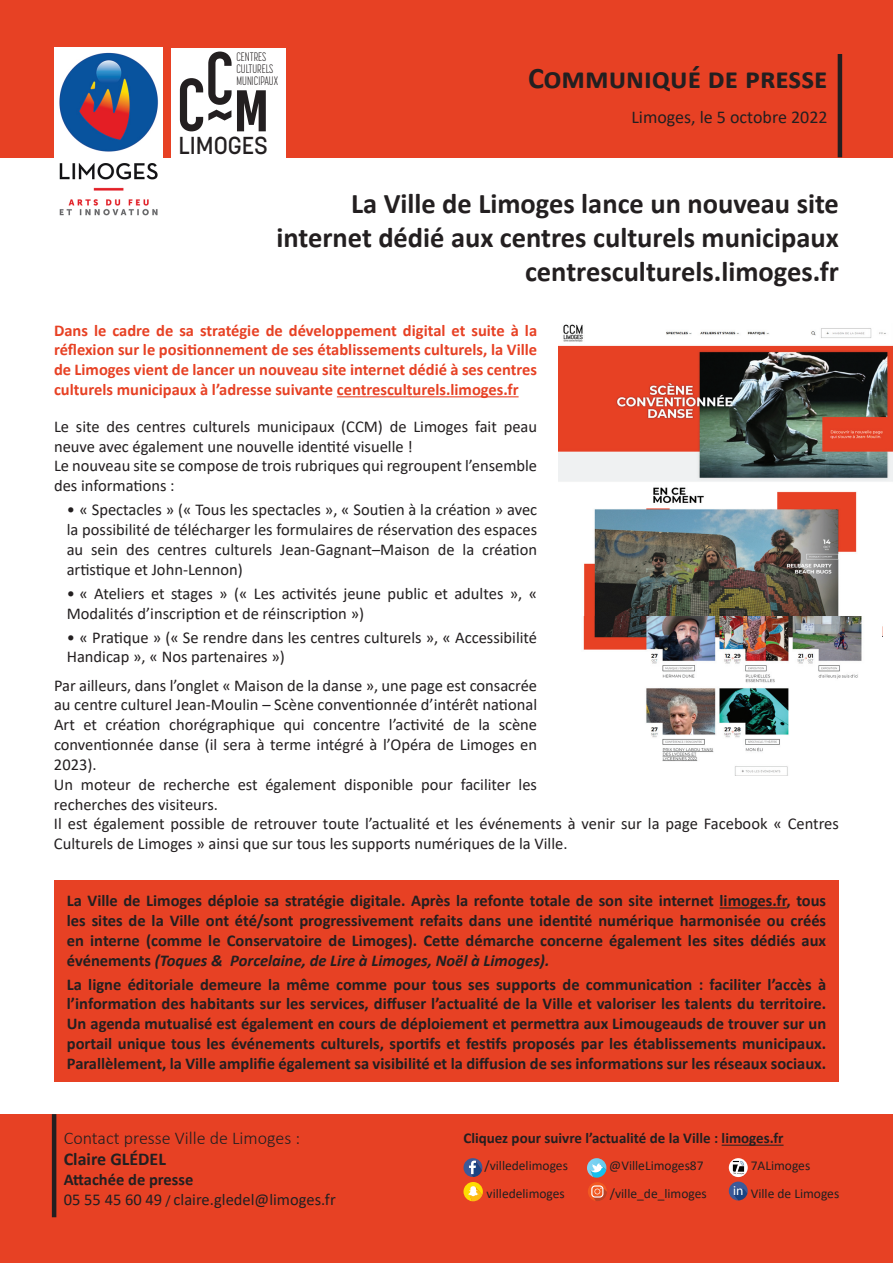
<style>
.page{position:relative;width:893px;height:1263px;background:#fff}
.page>*{position:absolute;margin:0;border:0;box-sizing:border-box;transform-origin:0 0}
.t1{font:700 30px "Calibri";color:#231f20}
.t2{font:700 28.5px/34.2px "Calibri";color:#231f20;text-align:right}
.t3{font:500 24.3px "Korolev";color:#231f20}
.t4{font:300 18px "Calibri";color:#231f20}
.t5{font:18px "Calibri";color:#231f20}
.t6{font:700 18px "Calibri";color:#231f20}
.t7{font:16.5px/19.8px "Calibri";color:#231f20}
.t8{font:700 16.5px/19.8px "Calibri";color:#231f20;text-align:justify}
.t9{font:700 16.5px/19.8px "Calibri";color:#e74124;text-align:justify}
.t10{font:700 15px "Calibri";color:#231f20}
.t11{font:13.5px/27.2px "Calibri";color:#231f20}
.t12{font:13.2px "Myriad Pro";color:#fff}
.t13{font:300 12.15px/12.1px "Korolev Compressed";color:#231f20}
.s1{font-style:italic}
.s2{font-weight:700}
.s3{font-size:13.5px}
</style>
<div class="page">
<div style="left:54px;top:880px;width:785px;height:202px;background:#e74124"></div>
<hr style="left:720px;top:907px;width:66px;height:1px;background:#231f20">
<hr style="left:337px;top:396px;width:182px;height:1px;background:#e74124">
<div style="left:0;top:0;width:893px;height:157px;background:#e74124"></div>
<hr style="left:838px;top:54px;width:4px;height:103px;background:#231f20">
<img style="left:558px;top:324px;width:335px;height:158px">
<img style="left:584px;top:487px;width:273px;height:129px">
<img style="left:583px;top:616px;width:279px;height:159px">
<div style="left:0;top:1114px;width:893px;height:149px;background:#e74124"></div>
<hr style="left:52px;top:1114px;width:4px;height:103px;background:#231f20">
<hr style="left:722px;top:1145px;width:62px;height:1px;background:#231f20">
<svg style="left:463px;top:1158px;width:20px;height:43px"></svg>
<svg style="left:587px;top:1158px;width:20px;height:43px"></svg>
<svg style="left:729px;top:1158px;width:19px;height:19px"></svg>
<svg style="left:732px;top:1161px;width:13px;height:13px"></svg>
<svg style="left:729px;top:1181px;width:19px;height:19px"></svg>
<img style="left:54px;top:48px;width:109px;height:168px">
<div style="left:171px;top:48px;width:114px;height:114px;background:#fff"></div>
<svg style="left:180px;top:52px;width:86px;height:79px"></svg>
<p class="t13" style="left:236px;top:50px;width:43px">CENTRES<br>CULTURELS<br>MUNICIPAUX</p>
<h3 class="t3" style="left:178px;top:130px;width:91px">LIMOGES</h3>
<h1 class="t1" style="left:528px;top:57px;width:301px">Communiqué de presse</h1>
<p class="t5" style="left:631px;top:104px;width:198px">Limoges, le 5 octobre 2022</p>
<h2 class="t2" style="left:277px;top:186px;width:564px">La Ville de Limoges lance un nouveau site internet dédié aux centres culturels municipaux centresculturels.limoges.fr</h2>
<p class="t9" style="left:54px;top:320px;width:485px">Dans le cadre de sa stratégie de développement digital et suite à la réflexion sur le positionnement de ses établissements culturels, la Ville de Limoges vient de lancer un nouveau site internet dédié à ses centres culturels municipaux à l’adresse suivante centresculturels.limoges.fr</p>
<p class="t7" style="left:54px;top:416px;width:485px">Le site des centres culturels municipaux (CCM) de Limoges fait peau neuve avec également une nouvelle identité visuelle !<br>Le nouveau site se compose de trois rubriques qui regroupent l’ensemble des informations :</p>
<p class="t7" style="left:67px;top:499px;width:472px;text-align:justify">• « Spectacles » (« Tous les spectacles », « Soutien à la création » avec la possibilité de télécharger les formulaires de réservation des espaces au sein des centres culturels Jean-Gagnant–Maison de la création artistique et John-Lennon)</p>
<p class="t7" style="left:67px;top:583px;width:472px">• « Ateliers et stages » (« Les activités jeune public et adultes », «<br>Modalités d’inscription et de réinscription »)</p>
<p class="t7" style="left:67px;top:627px;width:472px">• « Pratique » (« Se rendre dans les centres culturels », « Accessibilité<br>Handicap », « Nos partenaires »)</p>
<p class="t7" style="left:54px;top:675px;width:786px">Par ailleurs, dans l’onglet « Maison de la danse », une page est consacrée<br>au centre culturel Jean-Moulin – Scène conventionnée d’intérêt national<br>Art et création chorégraphique qui concentre l’activité de la scène<br>conventionnée danse (il sera à terme intégré à l’Opéra de Limoges en<br>2023).<br>Un moteur de recherche est également disponible pour faciliter les<br>recherches des visiteurs.<br>Il est également possible de retrouver toute l’actualité et les événements à venir sur la page Facebook « Centres Culturels de Limoges » ainsi que sur tous les supports numériques de la Ville.</p>
<p class="t8" style="left:67px;top:890px;width:761px">La Ville de Limoges déploie sa stratégie digitale. Après la refonte totale de son site internet limoges.fr, tous les sites de la Ville ont été/sont progressivement refaits dans une identité numérique harmonisée ou créés en interne (comme le Conservatoire de Limoges). Cette démarche concerne également les sites dédiés aux événements <span class="s1">(Toques &amp; Porcelaine, de Lire à Limoges, Noël à Limoges).</span></p>
<p class="t8" style="left:67px;top:974px;width:761px">La ligne éditoriale demeure la même comme pour tous ses supports de communication : faciliter l’accès à l’information des habitants sur les services, diffuser l’actualité de la Ville et valoriser les talents du territoire.<br>Un agenda mutualisé est également en cours de déploiement et permettra aux Limougeauds de trouver sur un portail unique tous les événements culturels, sportifs et festifs proposés par les établissements municipaux.<br>Parallèlement, la Ville amplifie également sa visibilité et la diffusion de ses informations sur les réseaux sociaux.</p>
<p class="t4" style="left:64px;top:1126px;width:238px">Contact presse Ville de Limoges :</p>
<p class="t6" style="left:64px;top:1146px;width:104px">Claire GLÉDEL</p>
<p class="t7" style="left:64px;top:1169px;width:273px"><span class="s2">Attachée de presse<br></span>05 55 45 60 49 <span class="s3">/</span> claire.gledel@limoges.fr</p>
<p class="t10" style="left:463px;top:1128px;width:322px">Cliquez pour suivre l’actualité de la Ville : limoges.fr</p>
<p class="t11" style="left:609px;top:1152px;width:99px">@VilleLimoges87 /ville_de_limoges</p>
<p class="t11" style="left:484px;top:1152px;width:85px;line-height:27.6px">/villedelimoges villedelimoges</p>
<p class="t11" style="left:751px;top:1152px;width:61px">7ALimoges</p>
<p class="t12" style="left:733px;top:1182px;width:12px">in</p>
<p class="t11" style="left:751px;top:1179px;width:90px">Ville de Limoges</p>
</div>
